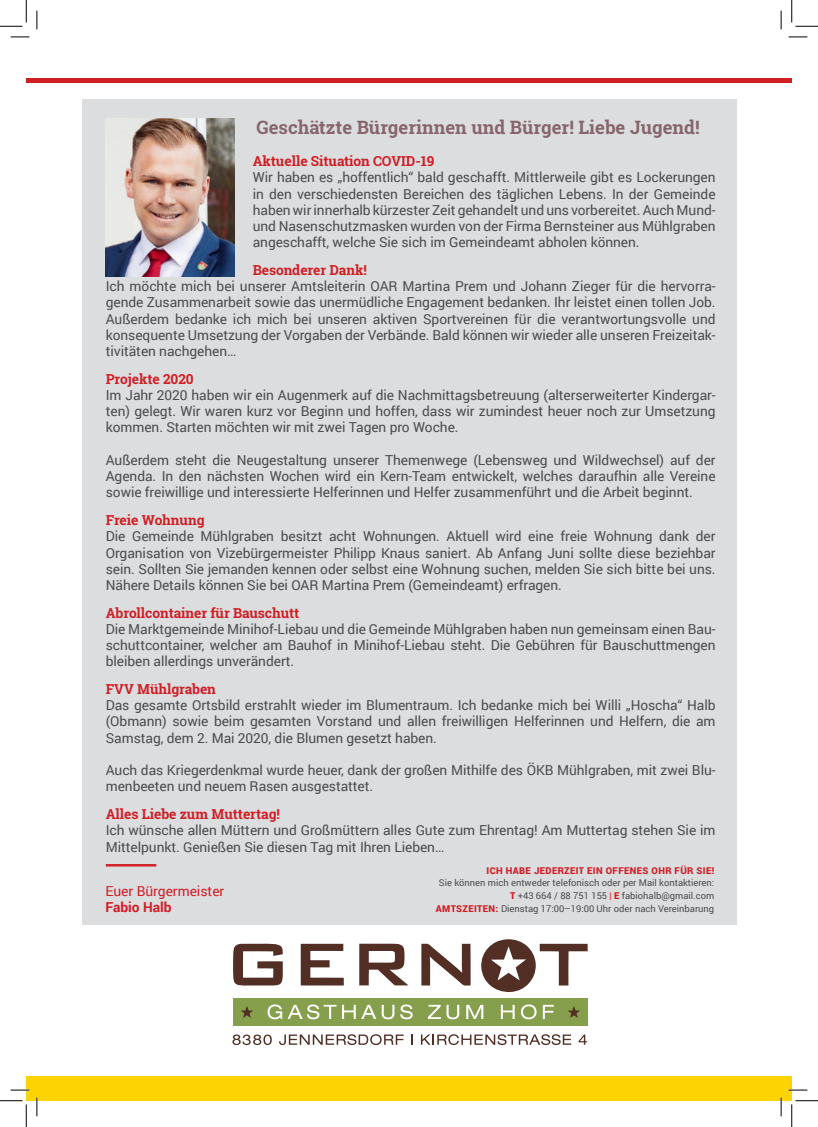
<style>
.page{position:relative;width:818px;height:1127px;background:#fff}
.page>*{position:absolute;margin:0;border:0;box-sizing:border-box;transform-origin:0 0}
.t1{font:700 18.38px "Roboto Slab";color:#86666c}
.t2{font:13.75px/16.2px "Roboto";letter-spacing:-.005em;color:#4b4c4d;text-align:justify}
.t3{font:700 13.75px "Roboto Slab";letter-spacing:-.005em;color:#d01e25}
.t4{font:13.75px "Roboto";color:#d01e25}
.t5{font:700 13.75px "Roboto";color:#d01e25}
.t6{font:9.38px/13.1px "Roboto";color:#4b4c4d;text-align:right}
.t7{font:900 9.38px "Roboto";letter-spacing:.04em;color:#d01e25}
.s1{font-weight:900;color:#d01e25}
.s2{color:#d01e25}
</style>
<div class="page">
<div style="left:26px;top:1075px;width:766px;height:25px;background:#fed304"></div>
<div style="left:26px;top:78px;width:766px;height:5px;background:#d01e25"></div>
<div style="left:82px;top:99px;width:654px;height:825px;background:#dcdddf"></div>
<hr style="left:106px;top:863px;width:50px;height:3px;background:#d1232a">
<img style="left:106px;top:119px;width:128px;height:158px">
<div style="left:233px;top:997px;width:355px;height:28px;background:#859f4c"></div>
<svg style="left:267px;top:1004px;width:15px;height:15px"></svg>
<svg style="left:288px;top:1004px;width:48px;height:15px"></svg>
<svg style="left:342px;top:1004px;width:34px;height:14px"></svg>
<svg style="left:382px;top:1004px;width:12px;height:15px"></svg>
<svg style="left:400px;top:1004px;width:13px;height:15px"></svg>
<svg style="left:428px;top:1004px;width:31px;height:15px"></svg>
<svg style="left:466px;top:1004px;width:17px;height:14px"></svg>
<svg style="left:501px;top:1004px;width:14px;height:14px"></svg>
<svg style="left:521px;top:1004px;width:15px;height:15px"></svg>
<svg style="left:543px;top:1004px;width:11px;height:14px"></svg>
<svg style="left:568px;top:1006px;width:12px;height:11px"></svg>
<svg style="left:241px;top:1006px;width:12px;height:11px"></svg>
<svg style="left:233px;top:939px;width:355px;height:53px"></svg>
<svg style="left:232px;top:1034px;width:40px;height:10px"></svg>
<svg style="left:279px;top:1034px;width:125px;height:10px"></svg>
<svg style="left:421px;top:1034px;width:150px;height:10px"></svg>
<svg style="left:579px;top:1034px;width:8px;height:10px"></svg>
<svg style="left:11px;top:36px;width:18px;height:2px"></svg>
<svg style="left:788px;top:36px;width:19px;height:2px"></svg>
<svg style="left:11px;top:1089px;width:18px;height:1px"></svg>
<svg style="left:788px;top:1089px;width:19px;height:1px"></svg>
<svg style="left:36px;top:11px;width:2px;height:18px"></svg>
<svg style="left:36px;top:1097px;width:2px;height:18px"></svg>
<svg style="left:780px;top:11px;width:2px;height:18px"></svg>
<svg style="left:780px;top:1097px;width:2px;height:18px"></svg>
<svg style="left:0;top:0;width:27px;height:27px"></svg>
<svg style="left:0;top:1100px;width:27px;height:26px"></svg>
<svg style="left:791px;top:0;width:27px;height:27px"></svg>
<svg style="left:791px;top:1100px;width:27px;height:26px"></svg>
<h1 class="t1" style="left:257px;top:119px;width:445px">Geschätzte Bürgerinnen und Bürger! Liebe Jugend!</h1>
<p class="t3" style="left:253px;top:155px;width:183px">Aktuelle Situation COVID-19</p>
<p class="t2" style="left:253px;top:170px;width:464px">Wir haben es „hoffentlich“ bald geschafft. Mittlerweile gibt es Lockerungen in den verschiedensten Bereichen des täglichen Lebens. In der Gemeinde haben wir innerhalb kürzester Zeit gehandelt und uns vorbereitet. Auch Mund&shy;und Nasenschutzmasken wurden von der Firma Bernsteiner aus Mühlgraben angeschafft, welche Sie sich im Gemeindeamt abholen können.</p>
<p class="t3" style="left:253px;top:264px;width:116px">Besonderer Dank!</p>
<p class="t2" style="left:106px;top:279px;width:611px">Ich möchte mich bei unserer Amtsleiterin OAR Martina Prem und Johann Zieger für die hervorra&shy;gende Zusammenarbeit sowie das unermüdliche Engagement bedanken. Ihr leistet einen tollen Job.<br>Außerdem bedanke ich mich bei unseren aktiven Sportvereinen für die verantwortungsvolle und konsequente Umsetzung der Vorgaben der Verbände. Bald können wir wieder alle unseren Freizeitak&shy;tivitäten nachgehen…</p>
<p class="t3" style="left:106px;top:373px;width:89px">Projekte 2020</p>
<p class="t2" style="left:106px;top:388px;width:611px">Im Jahr 2020 haben wir ein Augenmerk auf die Nachmittagsbetreuung (alterserweiterter Kindergar&shy;ten) gelegt. Wir waren kurz vor Beginn und hoffen, dass wir zumindest heuer noch zur Umsetzung kommen. Starten möchten wir mit zwei Tagen pro Woche.</p>
<p class="t2" style="left:106px;top:453px;width:611px">Außerdem steht die Neugestaltung unserer Themenwege (Lebensweg und Wildwechsel) auf der Agenda. In den nächsten Wochen wird ein Kern-Team entwickelt, welches daraufhin alle Vereine sowie freiwillige und interessierte Helferinnen und Helfer zusammenführt und die Arbeit beginnt.</p>
<p class="t3" style="left:106px;top:514px;width:100px">Freie Wohnung</p>
<p class="t2" style="left:106px;top:529px;width:611px">Die Gemeinde Mühlgraben besitzt acht Wohnungen. Aktuell wird eine freie Wohnung dank der Organisation von Vizebürgermeister Philipp Knaus saniert. Ab Anfang Juni sollte diese beziehbar sein. Sollten Sie jemanden kennen oder selbst eine Wohnung suchen, melden Sie sich bitte bei uns.<br>Nähere Details können Sie bei OAR Martina Prem (Gemeindeamt) erfragen.</p>
<p class="t3" style="left:106px;top:606px;width:195px">Abrollcontainer für Bauschutt</p>
<p class="t2" style="left:106px;top:621px;width:611px">Die Marktgemeinde Minihof-Liebau und die Gemeinde Mühlgraben haben nun gemeinsam einen Bau&shy;schuttcontainer, welcher am Bauhof in Minihof-Liebau steht. Die Gebühren für Bauschuttmengen bleiben allerdings unverändert.</p>
<p class="t3" style="left:106px;top:683px;width:112px">FVV Mühlgraben</p>
<p class="t2" style="left:106px;top:698px;width:611px">Das gesamte Ortsbild erstrahlt wieder im Blumentraum. Ich bedanke mich bei Willi „Hoscha“ Halb (Obmann) sowie beim gesamten Vorstand und allen freiwilligen Helferinnen und Helfern, die am Samstag, dem 2. Mai 2020, die Blumen gesetzt haben.</p>
<p class="t2" style="left:106px;top:763px;width:611px">Auch das Kriegerdenkmal wurde heuer, dank der großen Mithilfe des ÖKB Mühlgraben, mit zwei Blu&shy;menbeeten und neuem Rasen ausgestattet.</p>
<p class="t3" style="left:106px;top:808px;width:176px">Alles Liebe zum Muttertag!</p>
<p class="t2" style="left:106px;top:823px;width:611px">Ich wünsche allen Müttern und Großmüttern alles Gute zum Ehrentag! Am Muttertag stehen Sie im<br>Mittelpunkt. Genießen Sie diesen Tag mit Ihren Lieben…</p>
<p class="t4" style="left:106px;top:884px;width:120px">Euer Bürgermeister</p>
<p class="t5" style="left:106px;top:901px;width:68px">Fabio Halb</p>
<p class="t7" style="left:486px;top:865px;width:229px">ICH HABE JEDERZEIT EIN OFFENES OHR FÜR SIE!</p>
<p class="t6" style="left:436px;top:876px;width:280px">Sie können mich entweder telefonisch oder per Mail kontaktieren:<br><span class="s1">T</span> +43 664 / 88 751 155 <span class="s2">|</span> <span class="s1">E</span> fabiohalb@gmail.com<br><span class="s1">AMTSZEITEN:</span> Dienstag 17:00–19:00 Uhr oder nach Vereinbarung</p>
</div>
